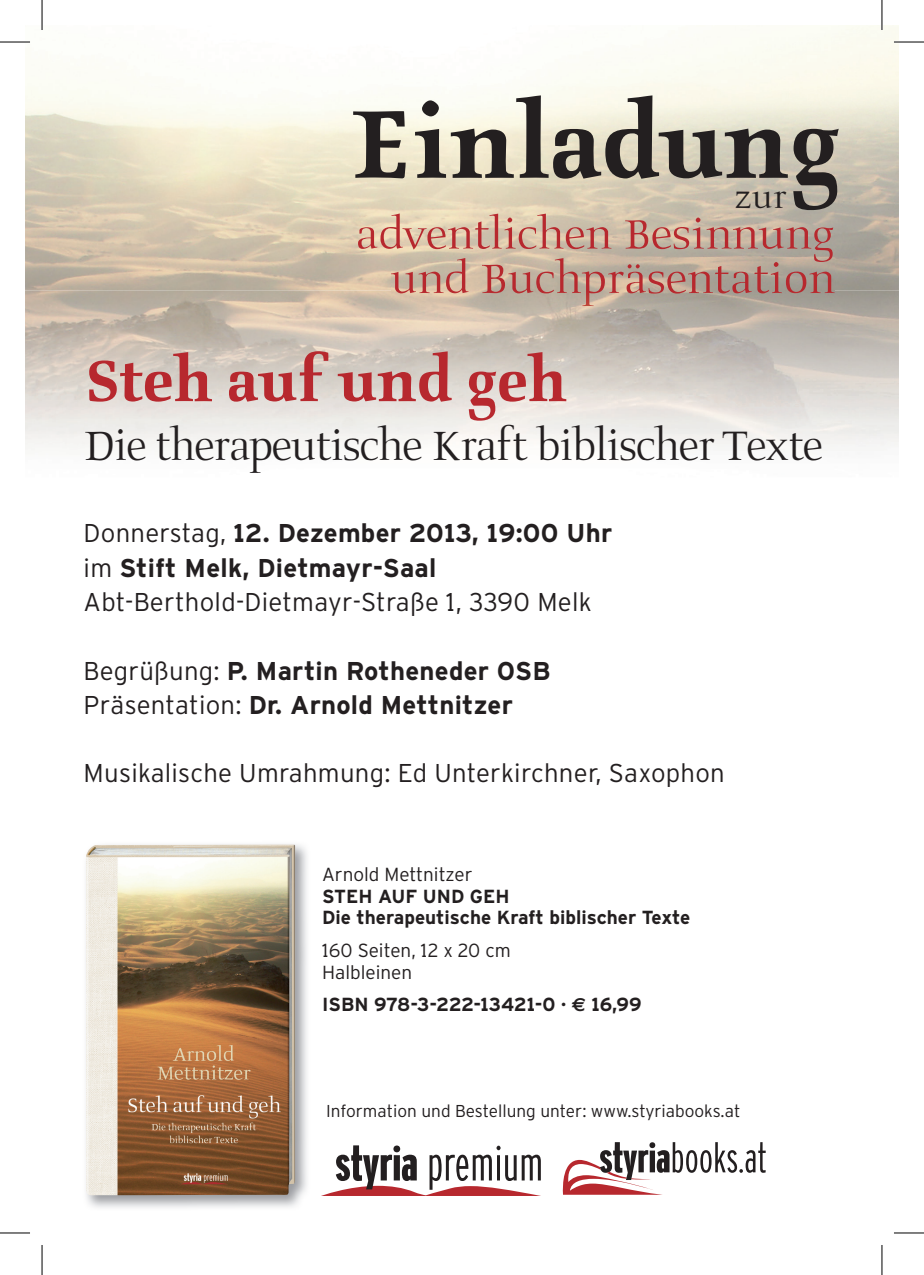
<style>
.page{position:relative;width:924px;height:1275px;background:#fff}
.page>*{position:absolute;margin:0;border:0;box-sizing:border-box;transform-origin:0 0}
.t1{font:700 122px "AI Prospera II";color:#231f20}
.t2{font:700 73.6px "AI Prospera II";color:#b7282e}
.t3{font:51.8px/44.4px "AI Prospera II";color:#b7282e;text-align:right}
.t4{font:51.6px "AI Prospera II";letter-spacing:-.02em;color:#231f20;scale:.95 1}
.t5{font:40px "AI Prospera II";color:#231f20}
.t6{font:300 25.8px/34.2px "Inter Mon";letter-spacing:.01em;color:#231f20}
.t7{font:700 25.8px/34.2px "Inter Mon";letter-spacing:.01em;color:#231f20}
.t8{font:700 19px/21.6px "Inter Mon";color:#231f20}
.t9{font:300 19px/21.6px "Inter Mon";color:#231f20}
.t10{font:300 17.2px "Inter Mon";color:#231f20}
.s1{font-weight:700}
.s2{font-weight:300}
.s3{font-family:"Euro Sans"}
</style>
<div class="page">
<img style="left:391px;top:258px;width:443px;height:33px">
<img style="left:86px;top:844px;width:221px;height:364px">
<img style="left:86px;top:844px;width:209px;height:351px">
<svg style="left:562px;top:1142px;width:203px;height:52px"></svg>
<svg style="left:321px;top:1145px;width:220px;height:51px"></svg>
<img style="left:391px;top:291px;width:443px;height:15px">
<hr style="left:0;top:42px;width:30px;height:1px;background:#000">
<hr style="left:893px;top:42px;width:30px;height:1px;background:#000">
<hr style="left:0;top:1232px;width:30px;height:1px;background:#000">
<hr style="left:893px;top:1232px;width:30px;height:1px;background:#000">
<hr style="left:42px;top:0;width:1px;height:30px;background:#000">
<hr style="left:42px;top:1245px;width:1px;height:30px;background:#000">
<hr style="left:881px;top:0;width:1px;height:30px;background:#000">
<hr style="left:881px;top:1245px;width:1px;height:30px;background:#000">
<h1 class="t1" style="left:351px;top:91px;width:490px">Einladung</h1>
<h3 class="t5" style="left:734px;top:179px;width:53px">zur</h3>
<h3 class="t3" style="left:355px;top:215px;width:480px">adventlichen Besinnung und Buchpräsentation</h3>
<h2 class="t2" style="left:84px;top:349px;width:483px">Steh auf und geh</h2>
<h3 class="t4" style="left:84px;top:423px;width:779px">Die therapeutische Kraft biblischer Texte</h3>
<p class="t6" style="left:84px;top:516px;width:529px">Donnerstag, <span class="s1">12. Dezember 2013, 19:00 Uhr </span>im <span class="s1">Stift Melk, Dietmayr-Saal<br></span>Abt-Berthold-Dietmayr-Straße 1, 3390 Melk</p>
<p class="t7" style="left:84px;top:653px;width:468px"><span class="s2">Begrüßung:</span> P. Martin Rotheneder OSB<br><span class="s2">Präsentation:</span> Dr. Arnold Mettnitzer</p>
<p class="t6" style="left:84px;top:756px;width:642px">Musikalische Umrahmung: Ed Unterkirchner, Saxophon</p>
<p class="t9" style="left:322px;top:863px;width:152px">Arnold Mettnitzer</p>
<p class="t8" style="left:322px;top:885px;width:369px">STEH AUF UND GEH<br>Die therapeutische Kraft biblischer Texte</p>
<p class="t9" style="left:322px;top:939px;width:190px">160 Seiten, 12 x 20 cm<br>Halbleinen</p>
<p class="t8" style="left:322px;top:993px;width:321px">ISBN 978-3-222-13421-0 . <span class="s3">€</span> 16,99</p>
<p class="t10" style="left:326px;top:1101px;width:415px">Information und Bestellung unter: www.styriabooks.at</p>
</div>
